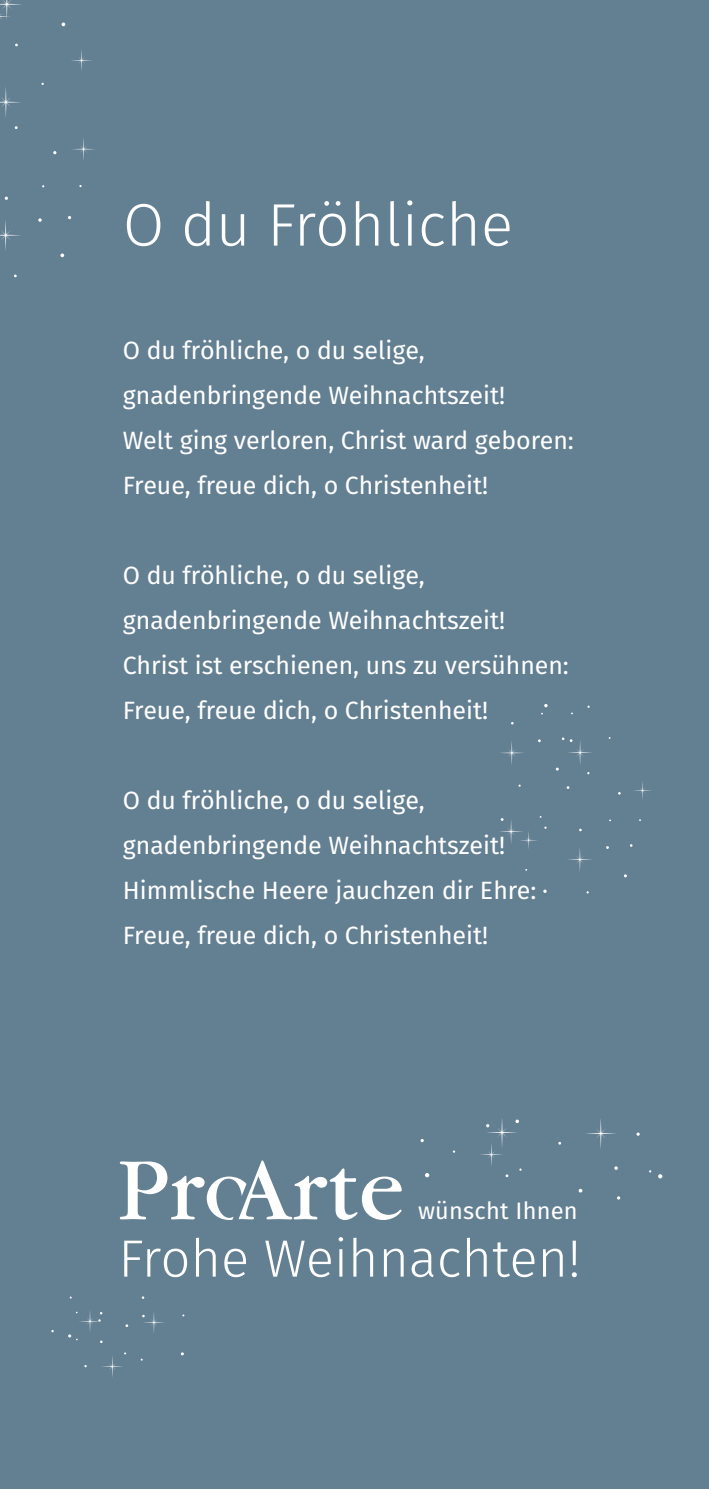
<style>
.page{position:relative;width:709px;height:1489px;background:#fff}
.page>*{position:absolute;margin:0;border:0;box-sizing:border-box;transform-origin:0 0}
.Headline{font:300 60px "Fira Sans";color:#fff}
.Fließtext{font:300 52.5px "Fira Sans";color:#fff}
.Fließtext-2{font:25px "Fira Sans";color:#fff}
.Fließtext-3{font:23.75px "Fira Sans";letter-spacing:.01em;color:#fff}
</style>
<div class="page">
<div style="left:0;top:0;width:709px;height:1488px;background:#637f92"></div>
<svg style="left:0;top:87px;width:21px;height:30px"></svg>
<svg style="left:38px;top:218px;width:4px;height:4px"></svg>
<svg style="left:60px;top:253px;width:4px;height:4px"></svg>
<svg style="left:73px;top:138px;width:22px;height:22px"></svg>
<svg style="left:0;top:220px;width:21px;height:30px"></svg>
<svg style="left:0;top:0;width:22px;height:19px"></svg>
<svg style="left:71px;top:50px;width:21px;height:21px"></svg>
<svg style="left:634px;top:782px;width:17px;height:17px"></svg>
<svg style="left:568px;top:848px;width:24px;height:23px"></svg>
<svg style="left:541px;top:704px;width:6px;height:10px"></svg>
<svg style="left:556px;top:737px;width:36px;height:37px"></svg>
<svg style="left:500px;top:741px;width:24px;height:24px"></svg>
<svg style="left:500px;top:816px;width:46px;height:33px"></svg>
<svg style="left:658px;top:1174px;width:4px;height:4px"></svg>
<svg style="left:425px;top:1173px;width:4px;height:4px"></svg>
<svg style="left:578px;top:1188px;width:4px;height:4px"></svg>
<svg style="left:586px;top:1119px;width:30px;height:30px"></svg>
<svg style="left:420px;top:1139px;width:4px;height:3px"></svg>
<svg style="left:480px;top:1119px;width:41px;height:58px"></svg>
<svg style="left:142px;top:1312px;width:22px;height:21px"></svg>
<svg style="left:68px;top:1311px;width:35px;height:31px"></svg>
<svg style="left:102px;top:1352px;width:24px;height:24px"></svg>
<svg style="left:120px;top:1160px;width:282px;height:59px"></svg>
<p class="Headline" style="left:123px;top:182px;width:391px">O du Fröhliche</p>
<p class="Fließtext-2" style="left:123px;top:331px;width:303px">O du fröhliche, o du selige,</p>
<p class="Fließtext-2" style="left:123px;top:376px;width:384px">gnadenbringende Weihnachtszeit!</p>
<p class="Fließtext-2" style="left:123px;top:421px;width:452px">Welt ging verloren, Christ ward geboren:</p>
<p class="Fließtext-2" style="left:123px;top:466px;width:367px">Freue, freue dich, o Christenheit!</p>
<p class="Fließtext-2" style="left:123px;top:556px;width:303px">O du fröhliche, o du selige,</p>
<p class="Fließtext-2" style="left:123px;top:601px;width:384px">gnadenbringende Weihnachtszeit!</p>
<p class="Fließtext-2" style="left:123px;top:646px;width:447px">Christ ist erschienen, uns zu versühnen:</p>
<p class="Fließtext-2" style="left:123px;top:691px;width:367px">Freue, freue dich, o Christenheit!</p>
<p class="Fließtext-2" style="left:123px;top:781px;width:303px">O du fröhliche, o du selige,</p>
<p class="Fließtext-2" style="left:123px;top:826px;width:384px">gnadenbringende Weihnachtszeit!</p>
<p class="Fließtext-2" style="left:123px;top:871px;width:415px">Himmlische Heere jauchzen dir Ehre:</p>
<p class="Fließtext-2" style="left:123px;top:916px;width:367px">Freue, freue dich, o Christenheit!</p>
<p class="Fließtext-3" style="left:418px;top:1192px;width:161px">wünscht Ihnen</p>
<p class="Fließtext" style="left:118px;top:1220px;width:463px">Frohe Weihnachten!</p>
</div>
